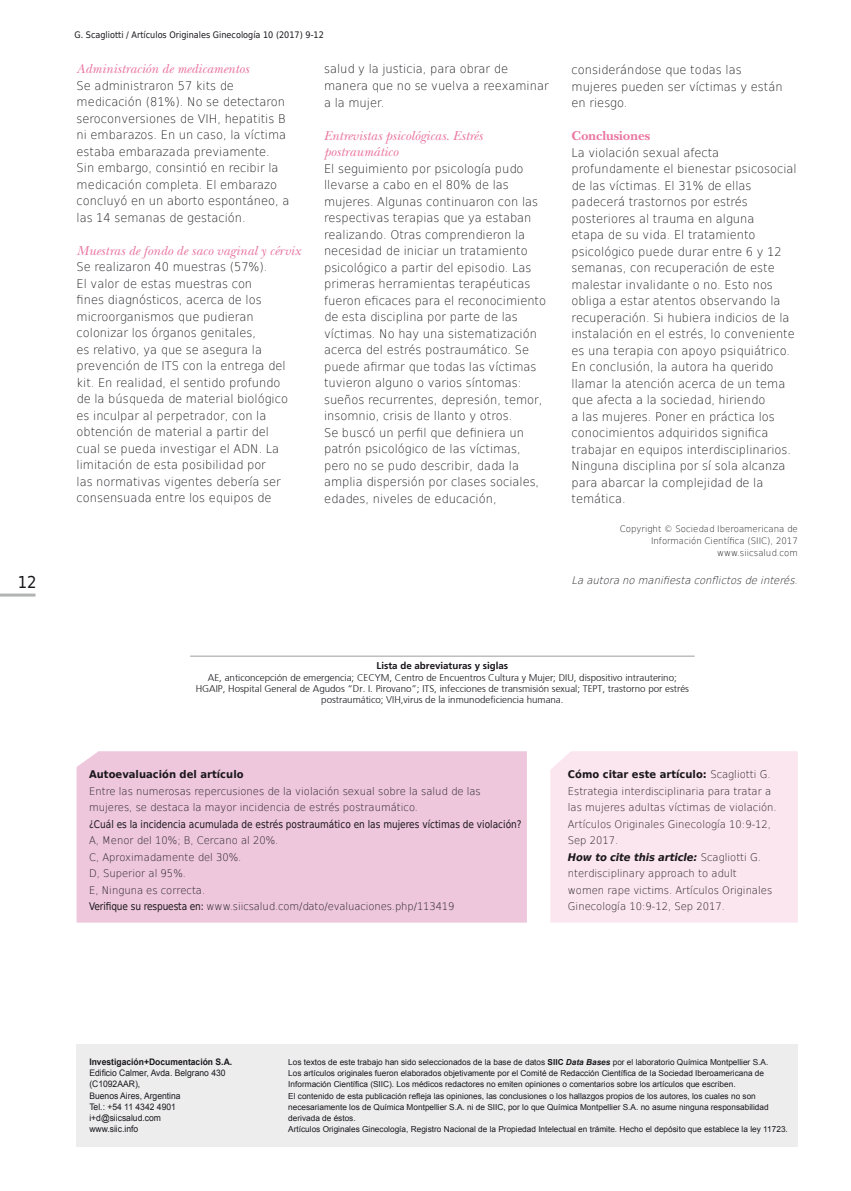
<style>
.page{position:relative;width:851px;height:1191px;background:#fff}
.page>*{position:absolute;margin:0;border:0;box-sizing:border-box;transform-origin:0 0}
.t1{font:16.5px "DejaVu Sans Condensed";color:#1a171c}
.t2{font:italic 13.5px/16.5px "New Baskerville Std";color:#e976a1}
.t3{font:700 13.5px "New Baskerville Std";color:#e976a1}
.t4{font:200 12px/16.5px "DejaVu Sans";color:#1a171c;scale:.95 1}
.t5{font:200 10.5px/16.5px "DejaVu Sans";color:#1a171c;scale:.95 1}
.t6{font:10.5px "DejaVu Sans Condensed";color:#1a171c;scale:.95 1}
.t7{font:italic 200 10.5px "DejaVu Sans";color:#1a171c;scale:.95 1}
.t8{font:700 10.5px "DejaVu Sans";color:#1a171c;scale:.95 1}
.t9{font:300 9.75px/11.2px "Frutiger";color:#1a171c;text-align:center}
.t10{font:700 9.75px "Frutiger";color:#1a171c}
.t11{font:9px/11.2px "Arial";color:#1a171c;scale:.95 1}
.t12{font:200 9px/12px "DejaVu Sans";color:#1a171c;text-align:right;scale:.95 1}
.t13{font:9px "DejaVu Sans Condensed";color:#1a171c}
.t14{font:700 9px "Arial";color:#1a171c;scale:.95 1}
.t15{font:8.25px/11.2px "Arial";color:#1a171c}
.s1{font-family:"DejaVu Sans Condensed";font-weight:400}
.s2{font-weight:700}
.s3{font-weight:700;font-style:italic}
</style>
<div class="page">
<hr style="left:0;top:593px;width:36px;height:3px;background:#b1b3b4">
<div style="left:550px;top:751px;width:247px;height:171px;background:#fbe5ef"></div>
<div style="left:77px;top:751px;width:450px;height:171px;background:#eec7dc"></div>
<hr style="left:190px;top:656px;width:504px;height:1px;background:#9d9ea0">
<div style="left:77px;top:1044px;width:720px;height:102px;background:#ededee"></div>
<h1 class="t1" style="left:18px;top:569px;width:20px">12</h1>
<p class="t13" style="left:74px;top:27px;width:251px">G. Scagliotti / Artículos Originales Ginecología 10 (2017) 9-12</p>
<p class="t2" style="left:77px;top:60px;width:174px">Administración de medicamentos</p>
<p class="t4" style="left:77px;top:76px;width:225px">Se administraron 57 kits de medicación (81%). No se detectaron seroconversiones de VIH, hepatitis B ni embarazos. En un caso, la víctima estaba embarazada previamente.<br>Sin embargo, consintió en recibir la medicación completa. El embarazo concluyó en un aborto espontáneo, a las 14 semanas de gestación.</p>
<p class="t2" style="left:77px;top:242px;width:225px">Muestras de fondo de saco vaginal y cérvix</p>
<p class="t4" style="left:77px;top:258px;width:224px">Se realizaron 40 muestras (57%).<br>El valor de estas muestras con<br>fines diagnósticos, acerca de los microorganismos que pudieran colonizar los órganos genitales,<br>es relativo, ya que se asegura la prevención de ITS con la entrega del kit. En realidad, el sentido profundo de la búsqueda de material biológico es inculpar al perpetrador, con la obtención de material a partir del cual se pueda investigar el ADN. La limitación de esta posibilidad por<br>las normativas vigentes debería ser consensuada entre los equipos de</p>
<p class="t4" style="left:324px;top:60px;width:238px">salud y la justicia, para obrar de manera que no se vuelva a reexaminar a la mujer.</p>
<p class="t2" style="left:324px;top:127px;width:160px">Entrevistas psicológicas. Estrés postraumático</p>
<p class="t4" style="left:324px;top:159px;width:235px">El seguimiento por psicología pudo llevarse a cabo en el 80% de las mujeres. Algunas continuaron con las respectivas terapias que ya estaban realizando. Otras comprendieron la necesidad de iniciar un tratamiento psicológico a partir del episodio. Las primeras herramientas terapéuticas fueron eficaces para el reconocimiento de esta disciplina por parte de las víctimas. No hay una sistematización acerca del estrés postraumático. Se puede afirmar que todas las víctimas tuvieron alguno o varios síntomas: sueños recurrentes, depresión, temor, insomnio, crisis de llanto y otros.<br>Se buscó un perfil que definiera un patrón psicológico de las víctimas, pero no se pudo describir, dada la amplia dispersión por clases sociales, edades, niveles de educación,</p>
<p class="t4" style="left:571px;top:61px;width:223px">considerándose que todas las mujeres pueden ser víctimas y están en riesgo.</p>
<p class="t3" style="left:571px;top:128px;width:80px">Conclusiones</p>
<p class="t4" style="left:571px;top:143px;width:238px">La violación sexual afecta profundamente el bienestar psicosocial de las víctimas. El 31% de ellas padecerá trastornos por estrés posteriores al trauma en alguna<br>etapa de su vida. El tratamiento psicológico puede durar entre 6 y 12 semanas, con recuperación de este malestar invalidante o no. Esto nos obliga a estar atentos observando la recuperación. Si hubiera indicios de la instalación en el estrés, lo conveniente es una terapia con apoyo psiquiátrico.<br>En conclusión, la autora ha querido llamar la atención acerca de un tema que afecta a la sociedad, hiriendo<br>a las mujeres. Poner en práctica los conocimientos adquiridos significa trabajar en equipos interdisciplinarios.<br>Ninguna disciplina por sí sola alcanza para abarcar la complejidad de la temática.</p>
<p class="t12" style="left:619px;top:522px;width:189px">Copyright © Sociedad Iberoamericana de<br>Información Científica (SIIC), 2017 www.siicsalud.com</p>
<p class="t7" style="left:571px;top:572px;width:243px">Laautoranomanifiestaconflictosdeinterés.</p>
<p class="t10" style="left:376px;top:660px;width:133px">Lista de abreviaturas y siglas</p>
<p class="t9" style="left:196px;top:671px;width:495px">AE, anticoncepción de emergencia; CECYM, Centro de Encuentros Cultura y Mujer; DIU, dispositivo intrauterino;<br>HGAIP, Hospital General de Agudos “Dr. I. Pirovano”; ITS, infecciones de transmisión sexual; TEPT, trastorno por estrés postraumático; VIH,virus de la inmunodeficiencia humana.</p>
<p class="t8" style="left:89px;top:765px;width:164px">Autoevaluación del artículo</p>
<p class="t5" style="left:89px;top:782px;width:414px">Entre las numerosas repercusiones de la violación sexual sobre la salud de las mujeres, se destaca la mayor incidencia de estrés postraumático.</p>
<p class="t6" style="left:89px;top:815px;width:456px">¿Cuál es la incidencia acumulada de estrés postraumático en las mujeres víctimas de violación?</p>
<p class="t5" style="left:89px;top:831px;width:386px">A, Menor del 10%; B, Cercano al 20%.<br>C, Aproximadamente del 30%.<br>D, Superior al 95%.<br>E, Ninguna es correcta.<br><span class="s1">Verifique su respuesta en:</span> www.siicsalud.com/dato/evaluaciones.php/113419</p>
<p class="t5" style="left:567px;top:765px;width:221px"><span class="s2">Cómo citar este artículo:</span> Scagliotti G.<br>Estrategia interdisciplinaria para tratar a las mujeres adultas víctimas de violación.<br>Artículos Originales Ginecología 10:9-12, Sep 2017.<br><span class="s3">How to cite this article:</span> Scagliotti G. nterdisciplinary approach to adult<br>women rape victims. Artículos Originales Ginecología 10:9-12, Sep 2017.</p>
<p class="t14" style="left:89px;top:1055px;width:152px">Investigación+Documentación S.A.</p>
<p class="t11" style="left:89px;top:1067px;width:145px">Edificio Calmer, Avda. Belgrano 430 (C1092AAR),<br>Buenos Aires, Argentina<br>Tel.: +54 11 4342 4901 i+d@siicsalud.com<br>www.siic.info</p>
<p class="t15" style="left:288px;top:1056px;width:501px">Los textos de este trabajo han sido seleccionados de la base de datos <span class="s2">SIIC</span> <span class="s3">Data Bases</span> por el laboratorio Química Montpellier S.A.<br>Los artículos originales fueron elaborados objetivamente por el Comité de Redacción Científica de la Sociedad Iberoamericana de Información Científica (SIIC). Los médicos redactores no emiten opiniones o comentarios sobre los artículos que escriben.<br>El contenido de esta publicación refleja las opiniones, las conclusiones o los hallazgos propios de los autores, los cuales no son necesariamente los de Química Montpellier S.A. ni de SIIC, por lo que Química Montpellier S.A. no asume ninguna responsabilidad derivada de éstos.<br>Artículos Originales Ginecología, Registro Nacional de la Propiedad Intelectual en trámite. Hecho el depósito que establece la ley 11723.</p>
</div>
